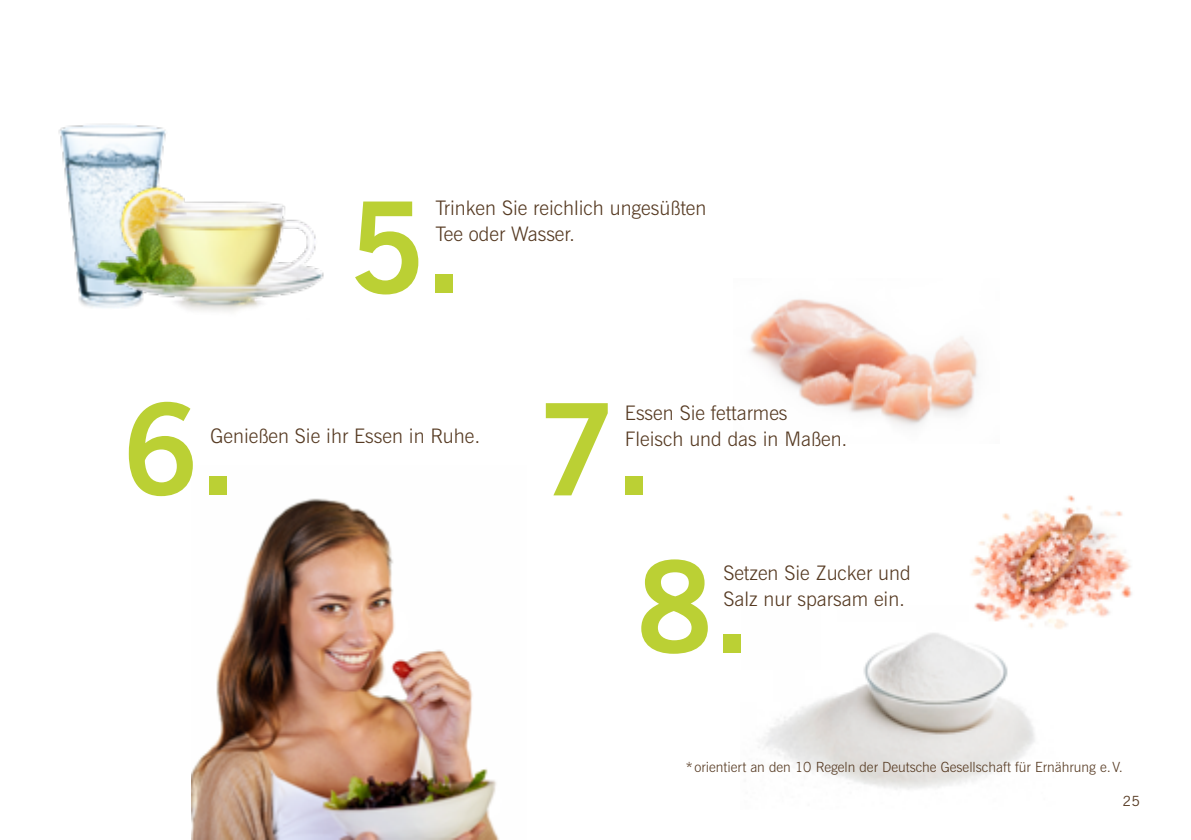
<style>
.page{position:relative;width:1191px;height:840px;background:#fff}
.page>*{position:absolute;margin:0;border:0;box-sizing:border-box;transform-origin:0 0}
.t1{font:700 126px "News Gothic BT";color:#bbd034}
.t2{font:300 20px/26px "News Gothic BT";color:#563a22}
.t3{font:300 14px "News Gothic BT";color:#563a22}
.t4{font:14px "News Gothic BT";color:#563a22}
</style>
<div class="page">
<img style="left:750px;top:299px;width:228px;height:128px">
<img style="left:758px;top:633px;width:277px;height:157px">
<img style="left:969px;top:495px;width:163px;height:139px">
<img style="left:192px;top:498px;width:307px;height:341px">
<img style="left:58px;top:123px;width:108px;height:184px">
<img style="left:92px;top:168px;width:232px;height:144px">
<p class="t2" style="left:435px;top:195px;width:272px">Trinken Sie reichlich ungesüßten<br>Tee oder Wasser.</p>
<h1 class="t1" style="left:349px;top:171px;width:116px">5.</h1>
<h1 class="t1" style="left:122px;top:372px;width:116px">6.</h1>
<p class="t2" style="left:210px;top:422px;width:271px">Genießen Sie ihr Essen in Ruhe.</p>
<h1 class="t1" style="left:539px;top:372px;width:116px">7.</h1>
<p class="t2" style="left:625px;top:399px;width:224px">Essen Sie fettarmes<br>Fleisch und das in Maßen.</p>
<h1 class="t1" style="left:636px;top:530px;width:116px">8.</h1>
<p class="t2" style="left:723px;top:559px;width:189px">Setzen Sie Zucker und<br>Salz nur sparsam ein.</p>
<p class="t3" style="left:686px;top:758px;width:438px">* orientiert an den 10 Regeln der Deutsche Gesellschaft für Ernährung e.V.</p>
<p class="t4" style="left:1123px;top:792px;width:18px">25</p>
</div>
